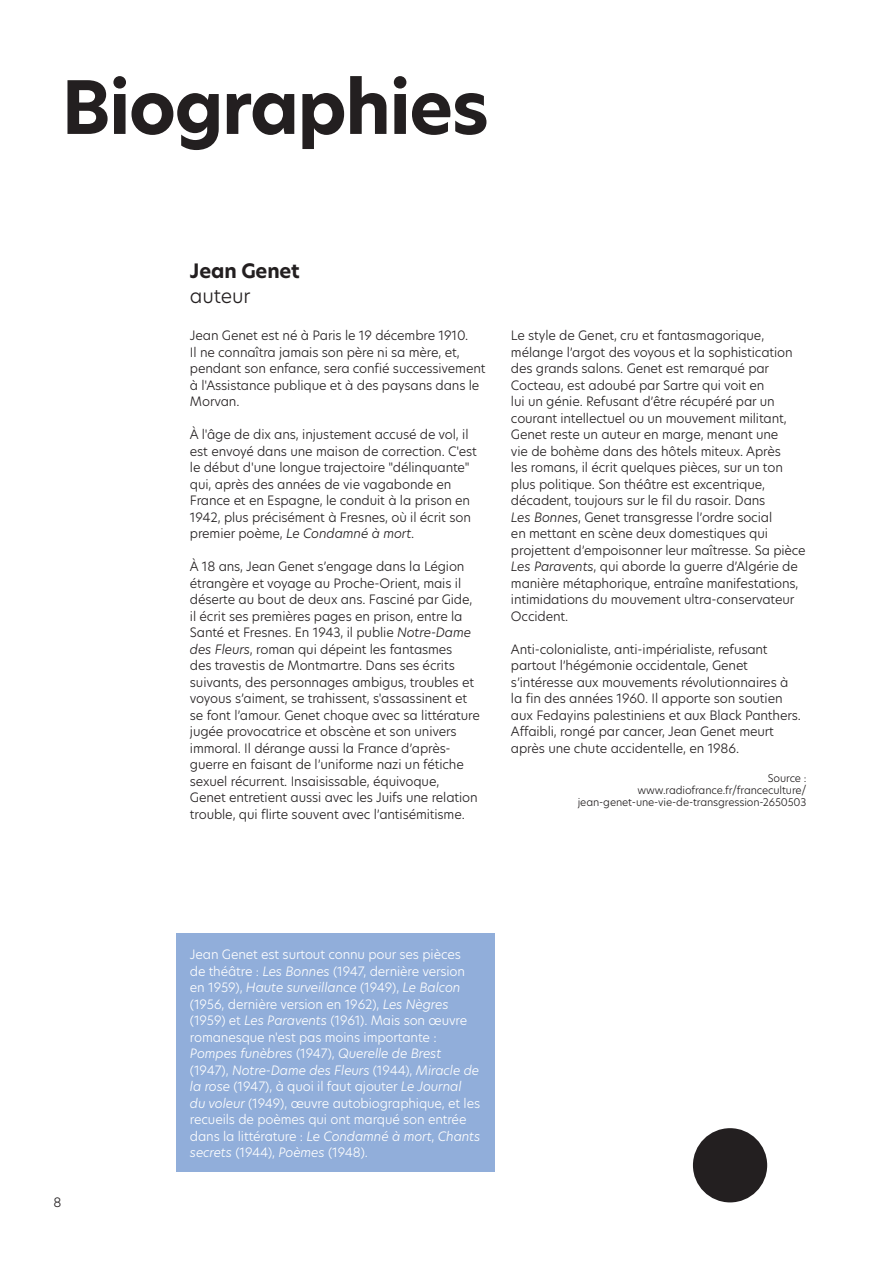
<style>
.page{position:relative;width:893px;height:1263px;background:#fff}
.page>*{position:absolute;margin:0;border:0;box-sizing:border-box;transform-origin:0 0}
.Titre-long{font:700 72px "New Hero";letter-spacing:-.02em;color:#231f20}
.Chapeau{font:700 19.5px "New Hero";letter-spacing:-.005em;color:#231f20}
.Chapeau-2{font:300 19.5px "New Hero";letter-spacing:-.005em;color:#231f20}
.Texte-courant{font:300 12.75px/16.5px "New Hero";letter-spacing:-.01em;color:#231f20}
.Texte-courant-2{font:300 12.75px/16.5px "New Hero";letter-spacing:-.01em;color:#fff}
.Texte-courant-3{font:300 10.5px/12.3px "New Hero";letter-spacing:-.01em;color:#231f20;text-align:right}
.s1{font-style:italic}
</style>
<div class="page">
<div style="left:176px;top:933px;width:319px;height:239px;background:#91aeda"></div>
<div style="left:693px;top:1128px;width:74px;height:74px;background:#231f20;border-radius:50%"></div>
<p class="Titre-long" style="left:62px;top:58px;width:429px">Biographies</p>
<p class="Chapeau" style="left:190px;top:258px;width:111px">Jean Genet</p>
<p class="Chapeau-2" style="left:190px;top:283px;width:62px">auteur</p>
<p class="Texte-courant" style="left:190px;top:327px;width:297px">Jean Genet est né à Paris le 19 décembre 1910.<br>Il ne connaîtra jamais son père ni sa mère, et, pendant son enfance, sera confié successivement à l'Assistance publique et à des paysans dans le Morvan.</p>
<p class="Texte-courant" style="left:190px;top:426px;width:289px">À l'âge de dix ans, injustement accusé de vol, il est envoyé dans une maison de correction. C'est le début d'une longue trajectoire "délinquante" qui, après des années de vie vagabonde en France et en Espagne, le conduit à la prison en 1942, plus précisément à Fresnes, où il écrit son premier poème, <span class="s1">Le Condamné à mort</span>.</p>
<p class="Texte-courant" style="left:190px;top:558px;width:292px">À 18 ans, Jean Genet s’engage dans la Légion étrangère et voyage au Proche-Orient, mais il déserte au bout de deux ans. Fasciné par Gide, il écrit ses premières pages en prison, entre la Santé et Fresnes. En 1943, il publie <span class="s1">Notre-Dame des Fleurs</span>, roman qui dépeint les fantasmes<br>des travestis de Montmartre. Dans ses écrits suivants, des personnages ambigus, troubles et voyous s’aiment, se trahissent, s'assassinent et se font l’amour. Genet choque avec sa littérature jugée provocatrice et obscène et son univers immoral. Il dérange aussi la France d’après&shy;guerre en faisant de l’uniforme nazi un fétiche sexuel récurrent. Insaisissable, équivoque,<br>Genet entretient aussi avec les Juifs une relation trouble, qui flirte souvent avec l’antisémitisme.</p>
<p class="Texte-courant" style="left:511px;top:327px;width:296px">Le style de Genet, cru et fantasmagorique, mélange l’argot des voyous et la sophistication des grands salons. Genet est remarqué par Cocteau, est adoubé par Sartre qui voit en<br>lui un génie. Refusant d’être récupéré par un courant intellectuel ou un mouvement militant, Genet reste un auteur en marge, menant une<br>vie de bohème dans des hôtels miteux. Après<br>les romans, il écrit quelques pièces, sur un ton plus politique. Son théâtre est excentrique, décadent, toujours sur le fil du rasoir. Dans<br><span class="s1">Les Bonnes</span>, Genet transgresse l’ordre social<br>en mettant en scène deux domestiques qui projettent d’empoisonner leur maîtresse. Sa pièce <span class="s1">Les Paravents</span>, qui aborde la guerre d’Algérie de manière métaphorique, entraîne manifestations, intimidations du mouvement ultra-conservateur Occident.</p>
<p class="Texte-courant" style="left:511px;top:640px;width:291px">Anti-colonialiste, anti-impérialiste, refusant partout l’hégémonie occidentale, Genet s’intéresse aux mouvements révolutionnaires à la fin des années 1960. Il apporte son soutien aux Fedayins palestiniens et aux Black Panthers.<br>Affaibli, rongé par cancer, Jean Genet meurt après une chute accidentelle, en 1986.</p>
<p class="Texte-courant-3" style="left:637px;top:771px;width:170px">Source : www.radiofrance.fr/franceculture/</p>
<p class="Texte-courant-3" style="left:578px;top:796px;width:230px">jean-genet-une-vie-de-transgression-2650503</p>
<p class="Texte-courant" style="left:54px;top:1193px;width:9px">8</p>
<p class="Texte-courant-2" style="left:190px;top:946px;width:292px">Jean Genet est surtout connu pour ses pièces<br>de théâtre : <span class="s1">Les Bonnes</span> (1947, dernière version en 1959), <span class="s1">Haute surveillance</span> (1949), <span class="s1">Le Balcon </span>(1956, dernière version en 1962), <span class="s1">Les Nègres </span>(1959) et <span class="s1">Les Paravents</span> (1961). Mais son œuvre romanesque n'est pas moins importante :<br><span class="s1">Pompes funèbres</span> (1947), <span class="s1">Querelle de Brest </span>(1947), <span class="s1">Notre-Dame des Fleurs</span> (1944), <span class="s1">Miracle de la rose</span> (1947), à quoi il faut ajouter <span class="s1">Le Journal du voleur</span> (1949), œuvre autobiographique, et les recueils de poèmes qui ont marqué son entrée dans la littérature : <span class="s1">Le Condamné à mort</span>, <span class="s1">Chants secrets</span> (1944), <span class="s1">Poèmes</span> (1948).</p>
</div>
